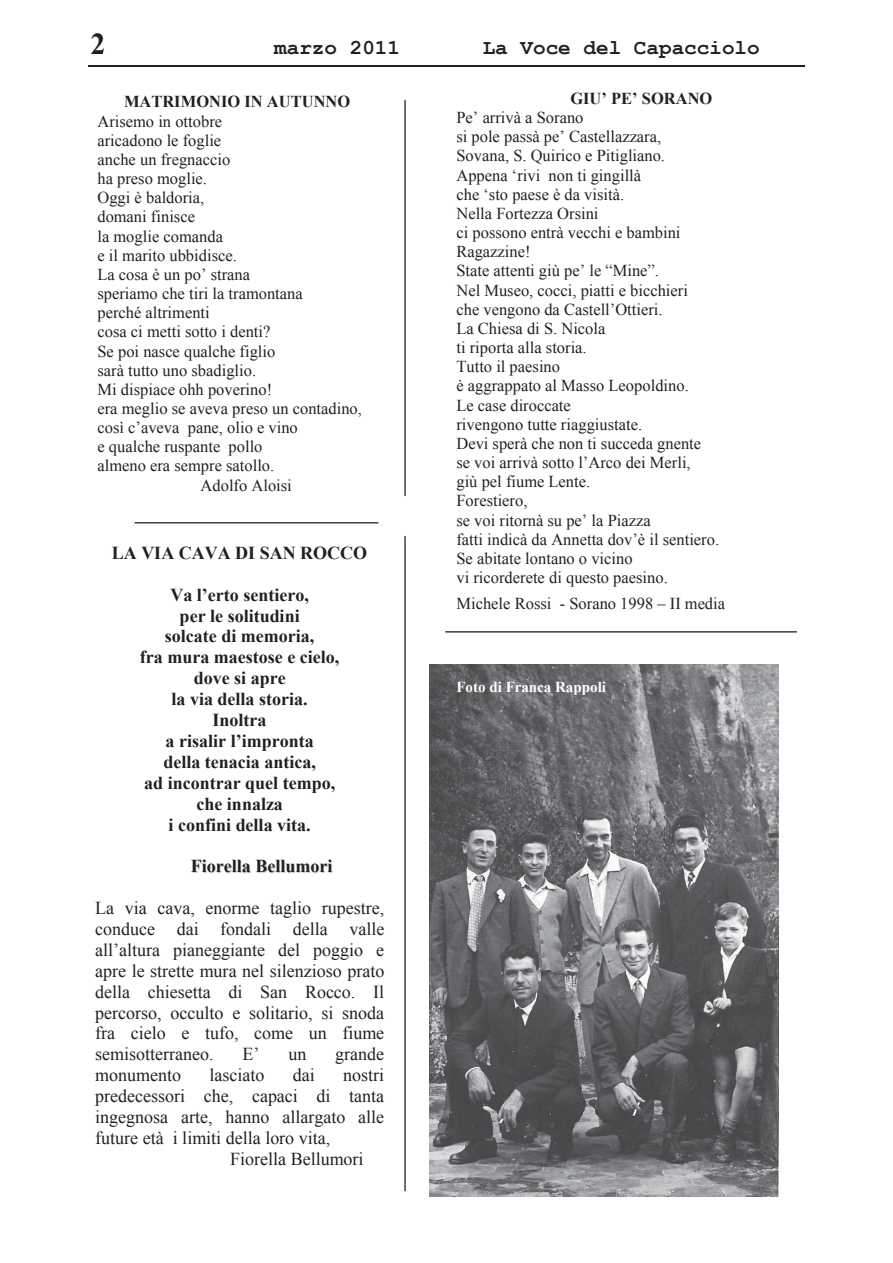
<style>
.page{position:relative;width:893px;height:1263px;background:#fff}
.page>*{position:absolute;margin:0;border:0;box-sizing:border-box;transform-origin:0 0}
.t1{font:700 30.3px "Times New Roman";color:#231f20}
.t2{font:700 21.15px "Courier New";color:#231f20}
.t3{font:18.15px/20.9px "Times New Roman";color:#231f20;text-align:justify}
.t4{font:700 18.15px/20.9px "Times New Roman";color:#231f20;text-align:center}
.t5{font:16.65px/19.2px "Times New Roman";color:#231f20}
.t6{font:700 16.65px "Times New Roman";color:#231f20}
.t7{font:700 15.15px "Times New Roman";color:#fff}
.s1{color:#c8cacc}
</style>
<div class="page">
<hr style="left:88px;top:65px;width:717px;height:2px;background:#231f20">
<img style="left:429px;top:665px;width:349px;height:532px">
<hr style="left:445px;top:631px;width:351px;height:1px;background:#010202">
<hr style="left:404px;top:100px;width:2px;height:396px;background:#010202">
<hr style="left:135px;top:522px;width:243px;height:1px;background:#010202">
<hr style="left:404px;top:536px;width:2px;height:655px;background:#010202">
<h1 class="t1" style="left:90px;top:27px;width:16px">2</h1>
<p class="t2" style="left:274px;top:37px;width:127px">marzo 2011</p>
<p class="t2" style="left:483px;top:37px;width:279px">La Voce del Capacciolo</p>
<p class="t6" style="left:124px;top:93px;width:228px">MATRIMONIO IN AUTUNNO</p>
<p class="t5" style="left:97px;top:111px;width:126px">Arisemo in ottobre</p>
<p class="t5" style="left:97px;top:131px;width:125px">aricadono le foglie</p>
<p class="t5" style="left:97px;top:150px;width:134px">anche un fregnaccio</p>
<p class="t5" style="left:97px;top:169px;width:111px">ha preso moglie.</p>
<p class="t5" style="left:97px;top:188px;width:108px">Oggi è baldoria,</p>
<p class="t5" style="left:97px;top:207px;width:99px">domani finisce</p>
<p class="t5" style="left:97px;top:226px;width:127px">la moglie comanda</p>
<p class="t5" style="left:97px;top:246px;width:141px">e il marito ubbidisce.</p>
<p class="t5" style="left:97px;top:265px;width:154px">La cosa è un po’ strana</p>
<p class="t5" style="left:97px;top:284px;width:207px">speriamo che tiri la tramontana</p>
<p class="t5" style="left:97px;top:303px;width:114px">perché altrimenti</p>
<p class="t5" style="left:97px;top:322px;width:174px">cosa ci metti sotto i denti?</p>
<p class="t5" style="left:97px;top:341px;width:179px">Se poi nasce qualche figlio</p>
<p class="t5" style="left:97px;top:360px;width:160px">sarà tutto uno sbadiglio.</p>
<p class="t5" style="left:97px;top:380px;width:176px">Mi dispiace ohh poverino!</p>
<p class="t5" style="left:97px;top:399px;width:266px">era meglio se aveva preso un contadino,</p>
<p class="t5" style="left:97px;top:418px;width:202px">così c’aveva pane, olio e vino</p>
<p class="t5" style="left:97px;top:437px;width:167px">e qualche ruspante pollo</p>
<p class="t5" style="left:97px;top:456px;width:178px">almeno era sempre satollo.</p>
<p class="t5" style="left:201px;top:476px;width:93px">Adolfo Aloisi</p>
<p class="t6" style="left:570px;top:89px;width:143px">GIU’ PE’ SORANO</p>
<p class="t5" style="left:456px;top:108px;width:264px">Pe’ arrivà a Sorano<br>si pole passà pe’ Castellazzara,<br>Sovana, S. Quirico e Pitigliano.<br>Appena ‘rivi non ti gingillà<br>che ‘sto paese è da visità.<br>Nella Fortezza Orsini<br>ci possono entrà vecchi e bambini<br>Ragazzine!<br>State attenti giù pe’ le “Mine”.<br>Nel Museo, cocci, piatti e bicchieri<br>che vengono da Castell’Ottieri.<br>La Chiesa di S. Nicola<br>ti riporta alla storia.<br>Tutto il paesino<br>è aggrappato al Masso Leopoldino.<br>Le case diroccate<br>rivengono tutte riaggiustate.<br>Devi sperà che non ti succeda gnente<br>se voi arrivà sotto l’Arco dei Merli,<br>giù pel fiume Lente.<br>Forestiero,<br>se voi ritornà su pe’ la Piazza<br>fatti indicà da Annetta dov’è il sentiero.<br>Se abitate lontano o vicino<br>vi ricorderete di questo paesino.</p>
<p class="t5" style="left:456px;top:594px;width:270px">Michele Rossi - Sorano 1998 – II media</p>
<p class="t4" style="left:112px;top:542px;width:257px">LA VIA CAVA DI SAN ROCCO</p>
<p class="t4" style="left:140px;top:584px;width:201px">Va l’erto sentiero,<br>per le solitudini<br>solcate di memoria,<br>fra mura maestose e cielo, dove si apre<br>la via della storia.<br>Inoltra<br>a risalir l’impronta<br>della tenacia antica,<br>ad incontrar quel tempo, che innalza<br>i confini della vita.</p>
<p class="t4" style="left:192px;top:856px;width:142px"><span class="s1">F</span>iorella <span class="s1">B</span>ell<span class="s1">um</span>ori</p>
<p class="t3" style="left:95px;top:897px;width:291px">La via cava, enorme taglio rupestre, conduce dai fondali della valle all’altura pianeggiante del poggio e apre le strette mura nel silenzioso prato della chiesetta di San Rocco. Il percorso, occulto e solitario, si snoda fra cielo e tufo, come un fiume semisotterraneo.</p>
<p class="t7" style="left:456px;top:679px;width:151px">Foto di Franca Rappoli</p>
<p class="t3" style="left:242px;top:1044px;width:19px">E’</p>
<p class="t3" style="left:288px;top:1044px;width:20px">un</p>
<p class="t3" style="left:335px;top:1044px;width:51px">grande</p>
<p class="t3" style="left:95px;top:1065px;width:87px">monumento</p>
<p class="t3" style="left:209px;top:1065px;width:56px">lasciato</p>
<p class="t3" style="left:293px;top:1065px;width:23px">dai</p>
<p class="t3" style="left:343px;top:1065px;width:43px">nostri</p>
<p class="t3" style="left:95px;top:1086px;width:290px">predecessori che, capaci di tanta</p>
<p class="t3" style="left:95px;top:1106px;width:291px">ingegnosa arte, hanno allargato alle</p>
<p class="t3" style="left:95px;top:1127px;width:237px">future età i limiti della loro vita,</p>
<p class="t3" style="left:230px;top:1148px;width:135px">Fiorella Bellumori</p>
</div>
